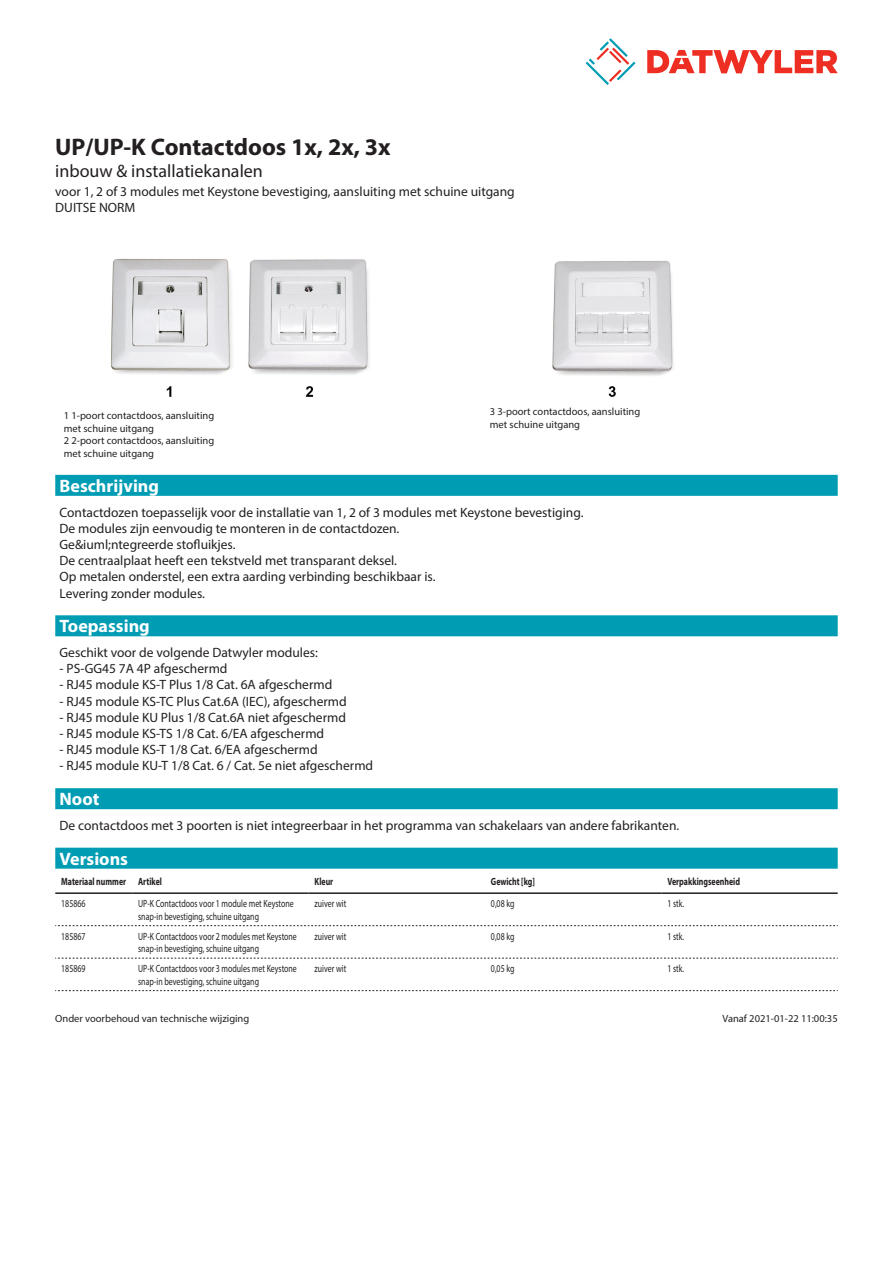
<style>
.page{position:relative;width:893px;height:1263px;background:#fff}
.page>*{position:absolute;margin:0;border:0;box-sizing:border-box;transform-origin:0 0}
.Product_Head{font:700 24px "Myriad Pro";color:#231f20}
.Standard_Head_Proper{font:700 18px "Myriad Pro";color:#fff}
.SubHead{font:18px "Myriad Pro";color:#231f20}
.Standard_text{font:13.5px/16.2px "Myriad Pro";color:#231f20}
.myriadlight{font:10.5px/12.6px "Myriad Pro";color:#231f20;scale:.75 1}
.imagetext{font:10.5px/12.6px "Myriad Pro";color:#231f20}
.Footnote{font:10.5px "Myriad Pro";color:#231f20}
.myriadbold{font:700 10.5px "Myriad Pro";color:#231f20;scale:.75 1}
</style>
<div class="page">
<svg style="left:586px;top:38px;width:49px;height:47px"></svg>
<svg style="left:647px;top:50px;width:191px;height:23px"></svg>
<div style="left:55px;top:788px;width:783px;height:21px;background:#009cb3"></div>
<img style="left:110px;top:258px;width:259px;height:139px">
<img style="left:552px;top:260px;width:121px;height:137px">
<div style="left:55px;top:848px;width:783px;height:21px;background:#009cb3"></div>
<hr style="left:55px;top:892px;width:77px;height:2px;background:#231f20">
<hr style="left:132px;top:892px;width:177px;height:2px;background:#231f20">
<hr style="left:309px;top:892px;width:176px;height:2px;background:#231f20">
<hr style="left:485px;top:892px;width:176px;height:2px;background:#231f20">
<hr style="left:661px;top:892px;width:177px;height:2px;background:#231f20">
<svg style="left:55px;top:925px;width:783px;height:1px"></svg>
<svg style="left:55px;top:958px;width:783px;height:1px"></svg>
<svg style="left:55px;top:990px;width:783px;height:1px"></svg>
<div style="left:55px;top:475px;width:783px;height:21px;background:#009cb3"></div>
<div style="left:55px;top:615px;width:783px;height:21px;background:#009cb3"></div>
<p class="Product_Head" style="left:55px;top:131px;width:337px">UP/UP-K Contactdoos 1x, 2x, 3x</p>
<p class="SubHead" style="left:55px;top:160px;width:209px">inbouw &amp; installatiekanalen</p>
<p class="Standard_text" style="left:55px;top:183px;width:461px">voor 1, 2 of 3 modules met Keystone bevestiging, aansluiting met schuine uitgang<br>DUITSE NORM</p>
<p class="imagetext" style="left:64px;top:409px;width:152px">1 1-poort contactdoos, aansluiting met schuine uitgang<br>2 2-poort contactdoos, aansluiting met schuine uitgang</p>
<p class="imagetext" style="left:490px;top:405px;width:152px">3 3-poort contactdoos, aansluiting met schuine uitgang</p>
<p class="Standard_Head_Proper" style="left:60px;top:474px;width:101px">Beschrijving</p>
<p class="Standard_text" style="left:60px;top:504px;width:525px">Contactdozen toepasselijk voor de installatie van 1, 2 of 3 modules met Keystone bevestiging.<br>De modules zijn eenvoudig te monteren in de contactdozen.<br>Ge&amp;iuml;ntegreerde stofluikjes.<br>De centraalplaat heeft een tekstveld met transparant deksel.<br>Op metalen onderstel, een extra aarding verbinding beschikbaar is.<br>Levering zonder modules.</p>
<p class="Standard_Head_Proper" style="left:60px;top:614px;width:92px">Toepassing</p>
<p class="Standard_text" style="left:60px;top:644px;width:260px">Geschikt voor de volgende Datwyler modules:</p>
<p class="Standard_text" style="left:60px;top:660px;width:170px">- PS-GG45 7A 4P afgeschermd</p>
<p class="Standard_text" style="left:60px;top:677px;width:274px">- RJ45 module KS-T Plus 1/8 Cat. 6A afgeschermd</p>
<p class="Standard_text" style="left:60px;top:693px;width:289px">- RJ45 module KS-TC Plus Cat.6A (IEC), afgeschermd</p>
<p class="Standard_text" style="left:60px;top:709px;width:288px">- RJ45 module KU Plus 1/8 Cat.6A niet afgeschermd</p>
<p class="Standard_text" style="left:60px;top:725px;width:266px">- RJ45 module KS-TS 1/8 Cat. 6/EA afgeschermd</p>
<p class="Standard_text" style="left:60px;top:741px;width:260px">- RJ45 module KS-T 1/8 Cat. 6/EA afgeschermd</p>
<p class="Standard_text" style="left:60px;top:758px;width:315px">- RJ45 module KU-T 1/8 Cat. 6 / Cat. 5e niet afgeschermd</p>
<p class="Standard_Head_Proper" style="left:60px;top:787px;width:41px">Noot</p>
<p class="Standard_text" style="left:60px;top:817px;width:621px">De contactdoos met 3 poorten is niet integreerbaar in het programma van schakelaars van andere fabrikanten.</p>
<p class="Standard_Head_Proper" style="left:60px;top:847px;width:70px">Versions</p>
<p class="myriadbold" style="left:61px;top:874px;width:88px">Materiaal nummer</p>
<p class="myriadbold" style="left:138px;top:874px;width:33px">Artikel</p>
<p class="myriadbold" style="left:315px;top:874px;width:26px">Kleur</p>
<p class="myriadbold" style="left:491px;top:874px;width:60px">Gewicht [kg]</p>
<p class="myriadbold" style="left:667px;top:874px;width:98px">Verpakkingseenheid</p>
<p class="myriadlight" style="left:61px;top:897px;width:34px">185866</p>
<p class="myriadlight" style="left:138px;top:897px;width:209px">UP-K Contactdoos voor 1 module met Keystone snap-in bevestiging, schuine uitgang</p>
<p class="myriadlight" style="left:315px;top:897px;width:44px">zuiver wit</p>
<p class="myriadlight" style="left:491px;top:897px;width:33px">0,08 kg</p>
<p class="myriadlight" style="left:667px;top:897px;width:24px">1 stk.</p>
<p class="myriadlight" style="left:61px;top:929px;width:34px">185867</p>
<p class="myriadlight" style="left:138px;top:929px;width:213px">UP-K Contactdoos voor 2 modules met Keystone snap-in bevestiging, schuine uitgang</p>
<p class="myriadlight" style="left:315px;top:929px;width:44px">zuiver wit</p>
<p class="myriadlight" style="left:491px;top:929px;width:33px">0,08 kg</p>
<p class="myriadlight" style="left:667px;top:929px;width:24px">1 stk.</p>
<p class="myriadlight" style="left:61px;top:962px;width:34px">185869</p>
<p class="myriadlight" style="left:138px;top:962px;width:213px">UP-K Contactdoos voor 3 modules met Keystone snap-in bevestiging, schuine uitgang</p>
<p class="myriadlight" style="left:315px;top:962px;width:44px">zuiver wit</p>
<p class="myriadlight" style="left:491px;top:962px;width:33px">0,05 kg</p>
<p class="myriadlight" style="left:667px;top:962px;width:24px">1 stk.</p>
<p class="Footnote" style="left:55px;top:1012px;width:196px">Onder voorbehoud van technische wijziging</p>
<p class="Footnote" style="left:722px;top:1012px;width:117px">Vanaf 2021-01-22 11:00:35</p>
</div>
